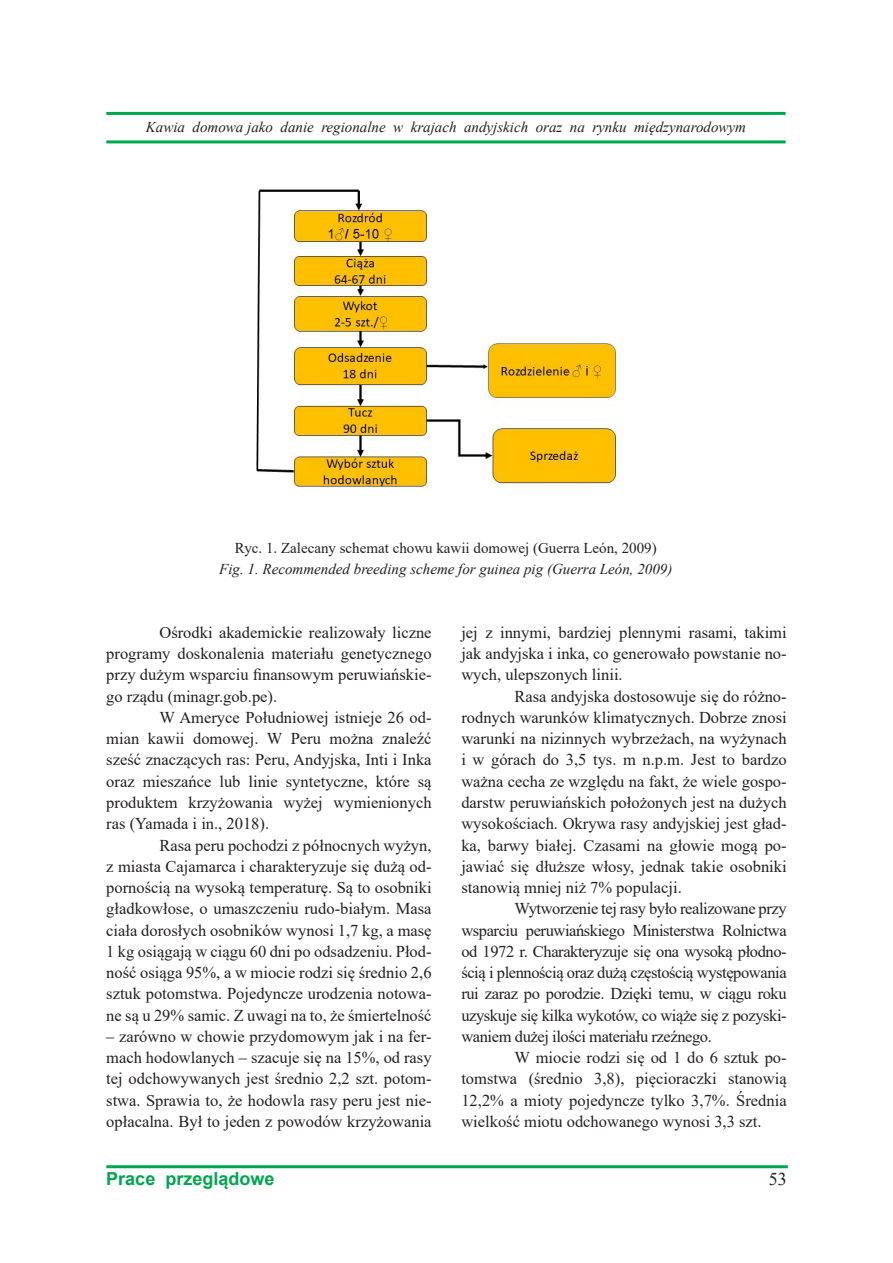
<style>
.page{position:relative;width:893px;height:1263px;background:#fff}
.page>*{position:absolute;margin:0;border:0;box-sizing:border-box;transform-origin:0 0}
.t1{font:700 18px "Arial";color:#00a54f}
.t2{font:18px "Times New Roman";color:#231f20}
.t3{font:16.5px/21.3px "Times New Roman";color:#231f20;text-align:justify}
.t4{font:italic 15px "Times New Roman";color:#231f20}
.t5{font:15px "Times New Roman";color:#231f20}
</style>
<div class="page">
<hr style="left:106px;top:112px;width:680px;height:3px;background:#00a54f">
<hr style="left:106px;top:140px;width:680px;height:3px;background:#00a54f">
<hr style="left:106px;top:1165px;width:682px;height:3px;background:#00a54f">
<img style="left:256px;top:189px;width:361px;height:298px">
<p class="t4" style="left:146px;top:117px;width:602px">Kawia domowa jako danie regionalne w krajach andyjskich oraz na rynku międzynarodowym</p>
<p class="t5" style="left:235px;top:537px;width:423px">Ryc. 1. Zalecany schemat chowu kawii domowej (Guerra León, 2009)</p>
<p class="t4" style="left:219px;top:559px;width:455px">Fig. 1. Recommended breeding scheme for guinea pig (Guerra León, 2009)</p>
<p class="t3" style="left:106px;top:621px;width:327px;text-indent:53px">Ośrodki akademickie realizowały liczne programy doskonalenia materiału genetycznego przy dużym wsparciu finansowym peruwiańskie&shy;go rządu (minagr.gob.pe).</p>
<p class="t3" style="left:106px;top:706px;width:327px;text-indent:53px">W Ameryce Południowej istnieje 26 od&shy;mian kawii domowej. W Peru można znaleźć sześć znaczących ras: Peru, Andyjska, Inti i Inka oraz mieszańce lub linie syntetyczne, które są produktem krzyżowania wyżej wymienionych ras (Yamada i in., 2018).</p>
<p class="t3" style="left:106px;top:834px;width:327px;text-indent:53px">Rasa peru pochodzi z północnych wyżyn, z miasta Cajamarca i charakteryzuje się dużą od&shy;pornością na wysoką temperaturę. Są to osobniki gładkowłose, o umaszczeniu rudo-białym. Masa ciała dorosłych osobników wynosi 1,7 kg, a masę 1 kg osiągają w ciągu 60 dni po odsadzeniu. Płod&shy;ność osiąga 95%, a w miocie rodzi się średnio 2,6 sztuk potomstwa. Pojedyncze urodzenia notowa&shy;ne są u 29% samic. Z uwagi na to, że śmiertelność ‒ zarówno w chowie przydomowym jak i na fer&shy;mach hodowlanych ‒ szacuje się na 15%, od rasy tej odchowywanych jest średnio 2,2 szt. potom&shy;stwa. Sprawia to, że hodowla rasy peru jest nie&shy;opłacalna. Był to jeden z powodów krzyżowania</p>
<p class="t3" style="left:461px;top:621px;width:327px">jej z innymi, bardziej plennymi rasami, takimi jak andyjska i inka, co generowało powstanie no&shy;wych, ulepszonych linii.</p>
<p class="t3" style="left:461px;top:685px;width:327px;text-indent:53px">Rasa andyjska dostosowuje się do różno&shy;rodnych warunków klimatycznych. Dobrze znosi warunki na nizinnych wybrzeżach, na wyżynach i w górach do 3,5 tys. m n.p.m. Jest to bardzo ważna cecha ze względu na fakt, że wiele gospo&shy;darstw peruwiańskich położonych jest na dużych wysokościach. Okrywa rasy andyjskiej jest gład&shy;ka, barwy białej. Czasami na głowie mogą po&shy;jawiać się dłuższe włosy, jednak takie osobniki stanowią mniej niż 7% populacji.</p>
<p class="t3" style="left:461px;top:897px;width:327px;text-indent:53px">Wytworzenie tej rasy było realizowane przy wsparciu peruwiańskiego Ministerstwa Rolnictwa od 1972 r. Charakteryzuje się ona wysoką płodno&shy;ścią i plennością oraz dużą częstością występowania rui zaraz po porodzie. Dzięki temu, w ciągu roku uzyskuje się kilka wykotów, co wiąże się z pozyski&shy;waniem dużej ilości materiału rzeźnego.</p>
<p class="t3" style="left:461px;top:1046px;width:327px;text-indent:53px">W miocie rodzi się od 1 do 6 sztuk po&shy;tomstwa (średnio 3,8), pięcioraczki stanowią 12,2% a mioty pojedyncze tylko 3,7%. Średnia wielkość miotu odchowanego wynosi 3,3 szt.</p>
<p class="t1" style="left:106px;top:1166px;width:170px">Prace przeglądowe</p>
<p class="t2" style="left:769px;top:1166px;width:19px">53</p>
</div>
